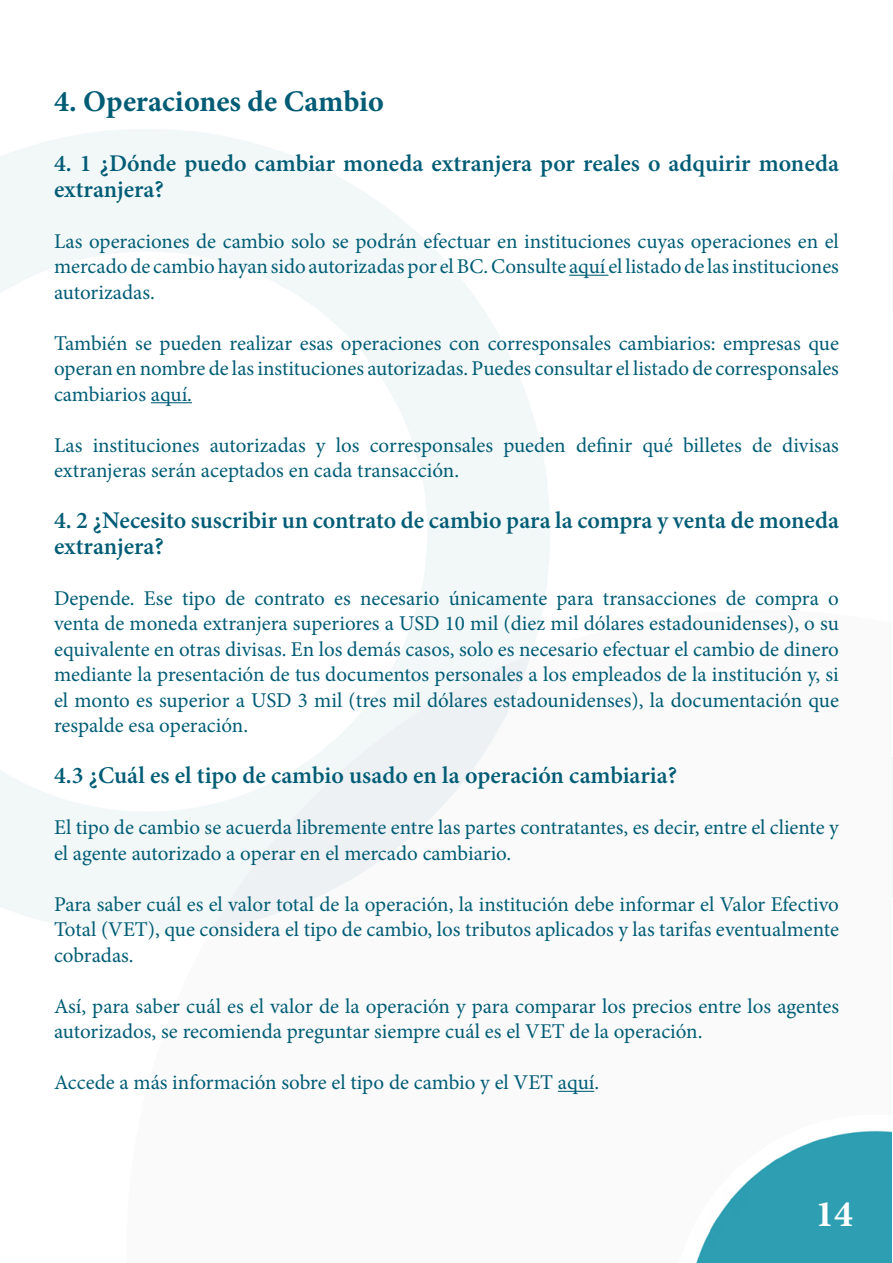
<style>
.page{position:relative;width:893px;height:1263px;background:#fff}
.page>*{position:absolute;margin:0;border:0;box-sizing:border-box;transform-origin:0 0}
.t1{font:700 37.5px "Minion Pro";color:#fff}
.t2{font:700 30px "Minion Pro";color:#005c75}
.t3{font:600 24px/25.5px "Minion Pro";color:#005c75}
.t4{font:21px/25.5px "Minion Pro";color:#005c75;text-align:justify}
</style>
<div class="page">
<img style="left:0;top:129px;width:893px;height:1134px">
<hr style="left:569px;top:275px;width:39px;height:1px;background:#005c75">
<hr style="left:151px;top:402px;width:41px;height:1px;background:#005c75">
<hr style="left:558px;top:1091px;width:36px;height:1px;background:#005c75">
<h2 class="t2" style="left:54px;top:80px;width:331px">4. Operaciones de Cambio</h2>
<p class="t3" style="left:54px;top:151px;width:786px">4. 1 ¿Dónde puedo cambiar moneda extranjera por reales o adquirir moneda extranjera?</p>
<p class="t4" style="left:54px;top:228px;width:786px">Las operaciones de cambio solo se podrán efectuar en instituciones cuyas operaciones en el mercado de cambio hayan sido autorizadas por el BC. Consulte aquí el listado de las instituciones autorizadas.</p>
<p class="t4" style="left:54px;top:330px;width:786px">También se pueden realizar esas operaciones con corresponsales cambiarios: empresas que operan en nombre de las instituciones autorizadas. Puedes consultar el listado de corresponsales cambiarios aquí.</p>
<p class="t4" style="left:54px;top:432px;width:786px">Las instituciones autorizadas y los corresponsales pueden definir qué billetes de divisas extranjeras serán aceptados en cada transacción.</p>
<p class="t3" style="left:54px;top:508px;width:787px">4. 2 ¿Necesito suscribir un contrato de cambio para la compra y venta de moneda extranjera?</p>
<p class="t4" style="left:54px;top:585px;width:786px">Depende. Ese tipo de contrato es necesario únicamente para transacciones de compra o venta de moneda extranjera superiores a USD 10 mil (diez mil dólares estadounidenses), o su equivalente en otras divisas. En los demás casos, solo es necesario efectuar el cambio de dinero mediante la presentación de tus documentos personales a los empleados de la institución y, si el monto es superior a USD 3 mil (tres mil dólares estadounidenses), la documentación que respalde esa operación.</p>
<p class="t3" style="left:54px;top:763px;width:625px">4.3 ¿Cuál es el tipo de cambio usado en la operación cambiaria?</p>
<p class="t4" style="left:54px;top:815px;width:786px">El tipo de cambio se acuerda libremente entre las partes contratantes, es decir, entre el cliente y el agente autorizado a operar en el mercado cambiario.</p>
<p class="t4" style="left:54px;top:891px;width:786px">Para saber cuál es el valor total de la operación, la institución debe informar el Valor Efectivo Total (VET), que considera el tipo de cambio, los tributos aplicados y las tarifas eventualmente cobradas.</p>
<p class="t4" style="left:54px;top:993px;width:786px">Así, para saber cuál es el valor de la operación y para comparar los precios entre los agentes autorizados, se recomienda preguntar siempre cuál es el VET de la operación.</p>
<p class="t4" style="left:54px;top:1070px;width:547px">Accede a más información sobre el tipo de cambio y el VET aquí.</p>
<h1 class="t1" style="left:815px;top:1188px;width:39px">14</h1>
</div>
